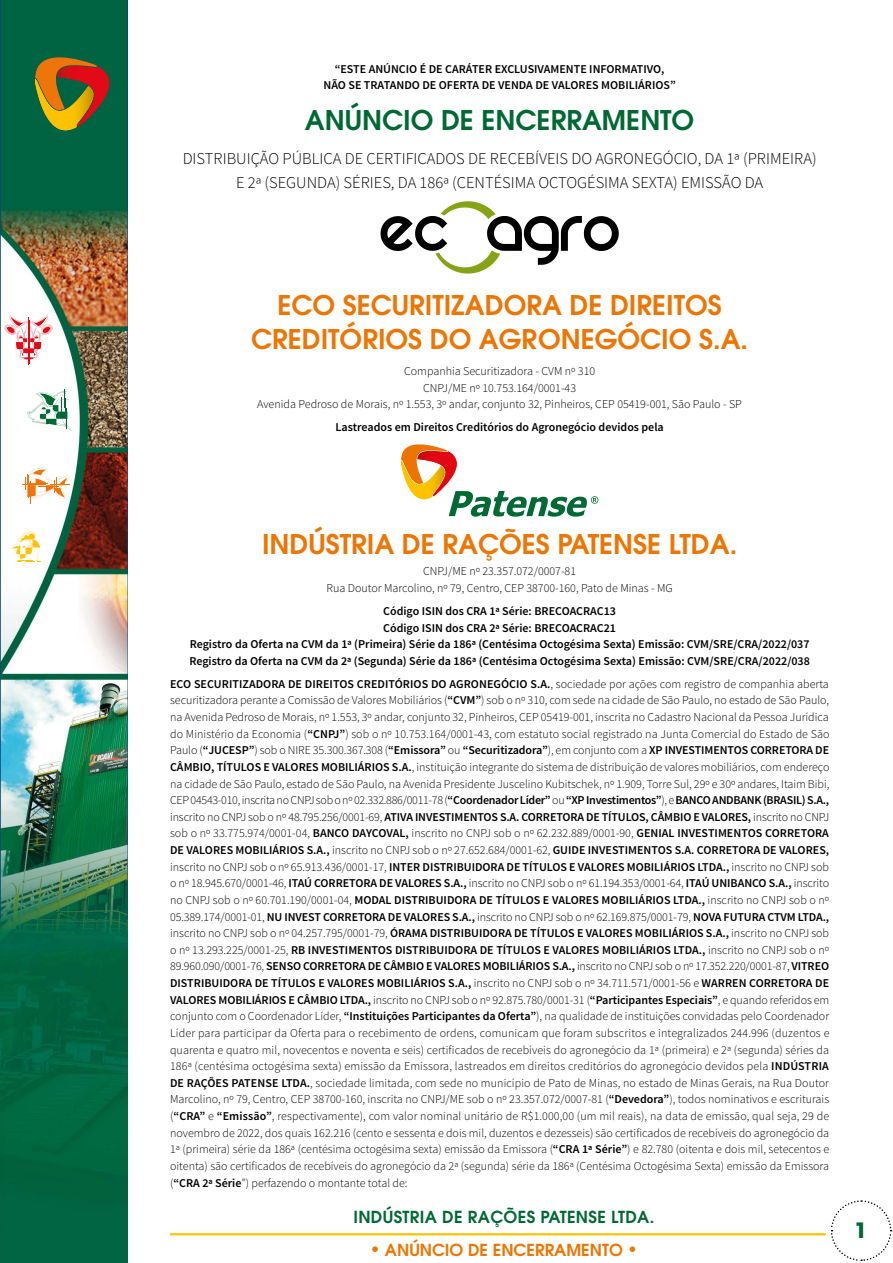
<style>
.page{position:relative;width:893px;height:1263px;background:#fff}
.page>*{position:absolute;margin:0;border:0;box-sizing:border-box;transform-origin:0 0}
.t1{font:600 27px/34px "ITC Avant Garde Pro";color:#ed7503;text-align:center}
.t2{font:600 27px "ITC Avant Garde Pro";color:#006933}
.t3{font:700 21px "ITC Avant Garde Pro";color:#006933}
.t4{font:300 16.5px/24.8px "Source Sans Pro";color:#000;text-align:center}
.t5{font:600 16.5px "ITC Avant Garde Pro";letter-spacing:.02em;color:#006933}
.t6{font:600 16.5px "ITC Avant Garde Pro";color:#ed7503}
.t7{font:300 12px/16.6px "Source Sans Pro";color:#000;text-align:center}
.t8{font:600 12px/16.6px "Source Sans Pro";color:#000;text-align:center}
.s1{font-weight:600}
.s2{font-size:18px}
</style>
<div class="page">
<hr style="left:170px;top:1233px;width:656px;height:2px;background:#fcc200">
<img style="left:1px;top:0;width:127px;height:1263px">
<svg style="left:34px;top:53px;width:85px;height:86px;background:#316635"></svg>
<img style="left:35px;top:79px;width:58px;height:51px">
<img style="left:57px;top:66px;width:52px;height:60px">
<svg style="left:4px;top:315px;width:49px;height:49px"></svg>
<svg style="left:27px;top:389px;width:44px;height:42px"></svg>
<svg style="left:23px;top:468px;width:47px;height:35px"></svg>
<svg style="left:11px;top:531px;width:29px;height:31px"></svg>
<svg style="left:830px;top:1200px;width:62px;height:61px"></svg>
<svg style="left:381px;top:201px;width:238px;height:73px"></svg>
<svg style="left:401px;top:444px;width:197px;height:73px"></svg>
<img style="left:401px;top:461px;width:44px;height:38px">
<img style="left:417px;top:451px;width:40px;height:45px">
<p class="t8" style="left:323px;top:61px;width:354px">“ESTE ANÚNCIO É DE CARÁTER EXCLUSIVAMENTE INFORMATIVO,<br>NÃO SE TRATANDO DE OFERTA DE VENDA DE VALORES MOBILIÁRIOS”</p>
<h1 class="t2" style="left:305px;top:102px;width:391px">ANÚNCIO DE ENCERRAMENTO</h1>
<h3 class="t4" style="left:183px;top:146px;width:635px">DISTRIBUIÇÃO PÚBLICA DE CERTIFICADOS DE RECEBÍVEIS DO AGRONEGÓCIO, DA 1ª (PRIMEIRA)<br>E 2ª (SEGUNDA) SÉRIES, DA 186ª (CENTÉSIMA OCTOGÉSIMA SEXTA) EMISSÃO DA</h3>
<h1 class="t1" style="left:251px;top:288px;width:499px">ECO SECURITIZADORA DE DIREITOS<br>CREDITÓRIOS DO AGRONEGÓCIO S.A.</h1>
<p class="t7" style="left:257px;top:363px;width:486px">Companhia Securitizadora - CVM nº 310<br>CNPJ/ME nº 10.753.164/0001-43<br>Avenida Pedroso de Morais, nº 1.553, 3º andar, conjunto 32, Pinheiros, CEP 05419-001, São Paulo - SP</p>
<p class="t8" style="left:335px;top:419px;width:330px">Lastreados em Direitos Creditórios do Agronegócio devidos pela</p>
<h1 class="t1" style="left:262px;top:527px;width:477px">INDÚSTRIA DE RAÇÕES PATENSE LTDA.</h1>
<p class="t7" style="left:326px;top:563px;width:348px">CNPJ/ME nº 23.357.072/0007-81<br>Rua Doutor Marcolino, nº 79, Centro, CEP 38700-160, Pato de Minas - MG</p>
<p class="t8" style="left:189px;top:603px;width:622px">Código ISIN dos CRA 1ª Série: BRECOACRAC13<br>Código ISIN dos CRA 2ª Série: BRECOACRAC21<br>Registro da Oferta na CVM da 1ª (Primeira) Série da 186ª (Centésima Octogésima Sexta) Emissão: CVM/SRE/CRA/2022/037<br>Registro da Oferta na CVM da 2ª (Segunda) Série da 186ª (Centésima Octogésima Sexta) Emissão: CVM/SRE/CRA/2022/038</p>
<p class="t7" style="left:170px;top:676px;width:661px;text-align:justify"><span class="s1">ECO SECURITIZADORA DE DIREITOS CREDITÓRIOS DO AGRONEGÓCIO S.A.</span>, sociedade por ações com registro de companhia aberta securitizadora perante a Comissão de Valores Mobiliários (<span class="s1">“CVM”</span>) sob o nº 310, com sede na cidade de São Paulo, no estado de São Paulo, na Avenida Pedroso de Morais, nº 1.553, 3º andar, conjunto 32, Pinheiros, CEP 05419-001, inscrita no Cadastro Nacional da Pessoa Jurídica do Ministério da Economia (<span class="s1">“CNPJ”</span>) sob o nº 10.753.164/0001-43, com estatuto social registrado na Junta Comercial do Estado de São Paulo (<span class="s1">“JUCESP”</span>) sob o NIRE 35.300.367.308 (<span class="s1">“Emissora”</span> ou <span class="s1">“Securitizadora”</span>), em conjunto com a <span class="s1">XP INVESTIMENTOS CORRETORA DE CÂMBIO, TÍTULOS E VALORES MOBILIÁRIOS S.A.</span>, instituição integrante do sistema de distribuição de valores mobiliários, com endereço na cidade de São Paulo, estado de São Paulo, na Avenida Presidente Juscelino Kubitschek, nº 1.909, Torre Sul, 29º e 30º andares, Itaim Bibi, CEP 04543-010, inscrita no CNPJ sob o nº 02.332.886/0011-78 (<span class="s1">“Coordenador Líder”</span> ou <span class="s1">“XP Investimentos”</span>), e <span class="s1">BANCO ANDBANK (BRASIL) S.A., </span>inscrito no CNPJ sob o nº 48.795.256/0001-69, <span class="s1">ATIVA INVESTIMENTOS S.A. CORRETORA DE TÍTULOS, CÂMBIO E VALORES,</span> inscrito no CNPJ sob o nº 33.775.974/0001-04, <span class="s1">BANCO DAYCOVAL,</span> inscrito no CNPJ sob o nº 62.232.889/0001-90, <span class="s1">GENIAL INVESTIMENTOS CORRETORA DE VALORES MOBILIÁRIOS S.A.,</span> inscrito no CNPJ sob o nº 27.652.684/0001-62, <span class="s1">GUIDE INVESTIMENTOS S.A. CORRETORA DE VALORES, </span>inscrito no CNPJ sob o nº 65.913.436/0001-17, <span class="s1">INTER DISTRIBUIDORA DE TÍTULOS E VALORES MOBILIÁRIOS LTDA.,</span> inscrito no CNPJ sob o nº 18.945.670/0001-46, <span class="s1">ITAÚ CORRETORA DE VALORES S.A.,</span> inscrito no CNPJ sob o nº 61.194.353/0001-64, <span class="s1">ITAÚ UNIBANCO S.A.,</span> inscrito no CNPJ sob o nº 60.701.190/0001-04, <span class="s1">MODAL DISTRIBUIDORA DE TÍTULOS E VALORES MOBILIÁRIOS LTDA.,</span> inscrito no CNPJ sob o nº 05.389.174/0001-01, <span class="s1">NU INVEST CORRETORA DE VALORES S.A.,</span> inscrito no CNPJ sob o nº 62.169.875/0001-79, <span class="s1">NOVA FUTURA CTVM LTDA., </span>inscrito no CNPJ sob o nº 04.257.795/0001-79, <span class="s1">ÓRAMA DISTRIBUIDORA DE TÍTULOS E VALORES MOBILIÁRIOS S.A.,</span> inscrito no CNPJ sob o nº 13.293.225/0001-25, <span class="s1">RB INVESTIMENTOS DISTRIBUIDORA DE TÍTULOS E VALORES MOBILIÁRIOS LTDA.,</span> inscrito no CNPJ sob o nº 89.960.090/0001-76, <span class="s1">SENSO CORRETORA DE CÂMBIO E VALORES MOBILIÁRIOS S.A.,</span> inscrito no CNPJ sob o nº 17.352.220/0001-87, <span class="s1">VITREO DISTRIBUIDORA DE TÍTULOS E VALORES MOBILIÁRIOS S.A.,</span> inscrito no CNPJ sob o nº 34.711.571/0001-56 e <span class="s1">WARREN CORRETORA DE VALORES MOBILIÁRIOS E CÂMBIO LTDA.,</span> inscrito no CNPJ sob o nº 92.875.780/0001-31 (<span class="s1">“Participantes Especiais”</span>, e quando referidos em conjunto com o Coordenador Líder, <span class="s1">“Instituições Participantes da Oferta”</span>), na qualidade de instituições convidadas pelo Coordenador Líder para participar da Oferta para o recebimento de ordens, comunicam que foram subscritos e integralizados 244.996 (duzentos e quarenta e quatro mil, novecentos e noventa e seis) certificados de recebíveis do agronegócio da 1ª (primeira) e 2ª (segunda) séries da 186ª (centésima octogésima sexta) emissão da Emissora, lastreados em direitos creditórios do agronegócio devidos pela <span class="s1">INDÚSTRIA DE RAÇÕES PATENSE LTDA.</span>, sociedade limitada, com sede no município de Pato de Minas, no estado de Minas Gerais, na Rua Doutor Marcolino, nº 79, Centro, CEP 38700-160, inscrita no CNPJ/ME sob o nº 23.357.072/0007-81 (<span class="s1">“Devedora”</span>), todos nominativos e escriturais (<span class="s1">“CRA”</span> e <span class="s1">“Emissão”</span>, respectivamente), com valor nominal unitário de R$1.000,00 (um mil reais), na data de emissão, qual seja, 29 de novembro de 2022, dos quais 162.216 (cento e sessenta e dois mil, duzentos e dezesseis) são certificados de recebíveis do agronegócio da 1ª (primeira) série da 186ª (centésima octogésima sexta) emissão da Emissora (<span class="s1">“CRA 1ª Série”</span>) e 82.780 (oitenta e dois mil, setecentos e oitenta) são certificados de recebíveis do agronegócio da 2ª (segunda) série da 186ª (Centésima Octogésima Sexta) emissão da Emissora (<span class="s1">“CRA 2ª Série</span>”) perfazendo o montante total de:</p>
<h3 class="t5" style="left:353px;top:1206px;width:302px">INDÚSTRIA DE RAÇÕES PATENSE LTDA.</h3>
<h3 class="t6" style="left:370px;top:1239px;width:269px"><span class="s2">•</span> ANÚNCIO DE ENCERRAMENTO <span class="s2">•</span></h3>
<h2 class="t3" style="left:855px;top:1217px;width:14px">1</h2>
</div>
